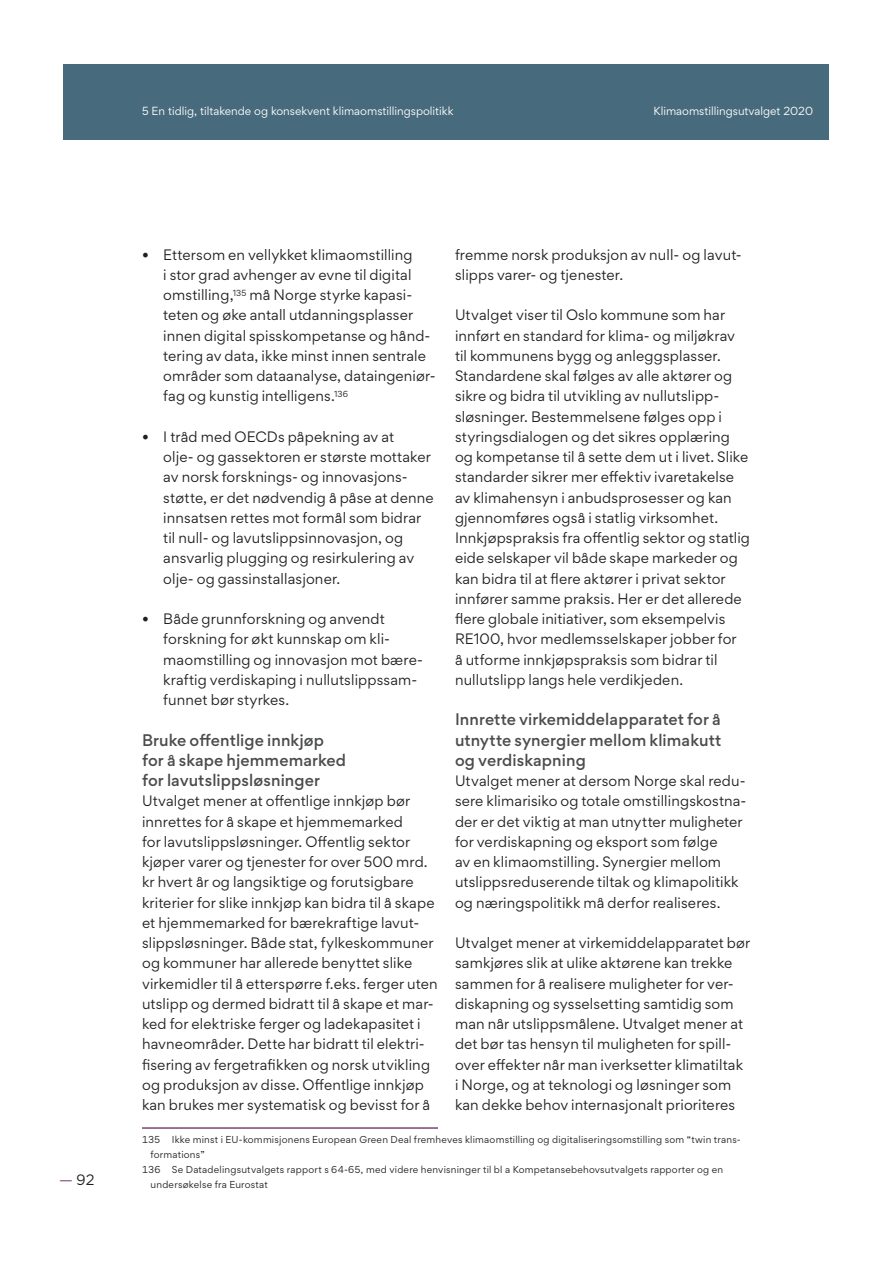
<style>
.page{position:relative;width:893px;height:1263px;background:#fff}
.page>*{position:absolute;margin:0;border:0;box-sizing:border-box;transform-origin:0 0}
.Mellomundertittel{font:500 15px/20.2px "Gordita";letter-spacing:.005em;color:#4b4c4d}
.Brødtekst__Georgia_R{font:13.5px/20.2px "Gordita";letter-spacing:.01em;color:#231f20}
.t1{font:10.5px "Gordita";color:#fff}
.Fotnote__Georgia_Reg{font:9px/15px "Gordita";letter-spacing:.025em;color:#231f20}
.s1{color:#7d4476}
</style>
<div class="page">
<div style="left:64px;top:64px;width:765px;height:75px;background:#476a7c"></div>
<hr style="left:142px;top:1127px;width:296px;height:2px;background:#7d4476">
<p class="t1" style="left:142px;top:103px;width:313px">5 En tidlig, tiltakende og konsekvent klimaomstillingspolitikk</p>
<p class="t1" style="left:654px;top:103px;width:161px">Klimaomstillingsutvalget 2020</p>
<p class="Brødtekst__Georgia_R" style="left:59px;top:1169px;width:37px"><span class="s1">—</span> 92</p>
<p class="Brødtekst__Georgia_R" style="left:455px;top:244px;width:288px">fremme norsk produksjon av null- og lavut&shy;slipps varer- og tjenester.</p>
<p class="Brødtekst__Georgia_R" style="left:455px;top:305px;width:296px">Utvalget viser til Oslo kommune som har innført en standard for klima- og miljøkrav til kommunens bygg og anleggsplasser.<br>Standardene skal følges av alle aktører og sikre og bidra til utvikling av nullutslipp&shy;sløsninger. Bestemmelsene følges opp i styringsdialogen og det sikres opplæring og kompetanse til å sette dem ut i livet. Slike standarder sikrer mer effektiv ivaretakelse av klimahensyn i anbudsprosesser og kan gjennomføres også i statlig virksomhet.<br>Innkjøpspraksis fra offentlig sektor og statlig eide selskaper vil både skape markeder og kan bidra til at flere aktører i privat sektor innfører samme praksis. Her er det allerede flere globale initiativer, som eksempelvis RE100, hvor medlemsselskaper jobber for<br>å utforme innkjøpspraksis som bidrar til nullutslipp langs hele verdikjeden.</p>
<p class="Mellomundertittel" style="left:455px;top:709px;width:268px;text-align:justify">Innrette virkemiddelapparatet for å utnytte synergier mellom klimakutt og verdiskapning</p>
<p class="Brødtekst__Georgia_R" style="left:455px;top:770px;width:293px">Utvalget mener at dersom Norge skal redu&shy;sere klimarisiko og totale omstillingskostna&shy;der er det viktig at man utnytter muligheter for verdiskapning og eksport som følge<br>av en klimaomstilling. Synergier mellom utslippsreduserende tiltak og klimapolitikk og næringspolitikk må derfor realiseres.</p>
<p class="Brødtekst__Georgia_R" style="left:455px;top:932px;width:297px">Utvalget mener at virkemiddelapparatet bør samkjøres slik at ulike aktørene kan trekke sammen for å realisere muligheter for ver&shy;diskapning og sysselsetting samtidig som man når utslippsmålene. Utvalget mener at det bør tas hensyn til muligheten for spill&shy;over effekter når man iverksetter klimatiltak<br>i Norge, og at teknologi og løsninger som kan dekke behov internasjonalt prioriteres</p>
<p class="Brødtekst__Georgia_R" style="left:163px;top:244px;width:274px;text-indent:-21px">• Ettersom en vellykket klimaomstilling<br>i stor grad avhenger av evne til digital omstilling,<sup>135</sup> må Norge styrke kapasi&shy;teten og øke antall utdanningsplasser innen digital spisskompetanse og hånd&shy;tering av data, ikke minst innen sentrale områder som dataanalyse, dataingeniør&shy;fag og kunstig intelligens.<sup>136</sup></p>
<p class="Brødtekst__Georgia_R" style="left:163px;top:426px;width:272px;text-indent:-21px">• I tråd med OECDs påpekning av at<br>olje- og gassektoren er største mottaker av norsk forsknings- og innovasjons&shy;støtte, er det nødvendig å påse at denne innsatsen rettes mot formål som bidrar til null- og lavutslippsinnovasjon, og ansvarlig plugging og resirkulering av olje- og gassinstallasjoner.</p>
<p class="Brødtekst__Georgia_R" style="left:163px;top:608px;width:261px;text-indent:-21px">• Både grunnforskning og anvendt forskning for økt kunnskap om kli&shy;maomstilling og innovasjon mot bære&shy;kraftig verdiskaping i nullutslippssam&shy;funnet bør styrkes.</p>
<p class="Mellomundertittel" style="left:142px;top:730px;width:206px">Bruke offentlige innkjøp for å skape hjemmemarked for lavutslippsløsninger</p>
<p class="Brødtekst__Georgia_R" style="left:142px;top:791px;width:297px">Utvalget mener at offentlige innkjøp bør innrettes for å skape et hjemmemarked<br>for lavutslippsløsninger. Offentlig sektor kjøper varer og tjenester for over 500 mrd. kr hvert år og langsiktige og forutsigbare kriterier for slike innkjøp kan bidra til å skape et hjemmemarked for bærekraftige lavut&shy;slippsløsninger. Både stat, fylkeskommuner og kommuner har allerede benyttet slike virkemidler til å etterspørre f.eks. ferger uten utslipp og dermed bidratt til å skape et mar&shy;ked for elektriske ferger og ladekapasitet i havneområder. Dette har bidratt til elektri&shy;fisering av fergetrafikken og norsk utvikling og produksjon av disse. Offentlige innkjøp kan brukes mer systematisk og bevisst for å</p>
<p class="Fotnote__Georgia_Reg" style="left:142px;top:1132px;width:20px">135</p>
<p class="Fotnote__Georgia_Reg" style="left:151px;top:1132px;width:592px;text-indent:21px">Ikke minst i EU-kommisjonens European Green Deal fremheves klimaomstilling og digitaliseringsomstilling som “twin trans&shy;formations”</p>
<p class="Fotnote__Georgia_Reg" style="left:142px;top:1162px;width:20px">136</p>
<p class="Fotnote__Georgia_Reg" style="left:151px;top:1162px;width:574px;text-indent:21px">Se Datadelingsutvalgets rapport s 64-65, med videre henvisninger til bl a Kompetansebehovsutvalgets rapporter og en undersøkelse fra Eurostat</p>
</div>
